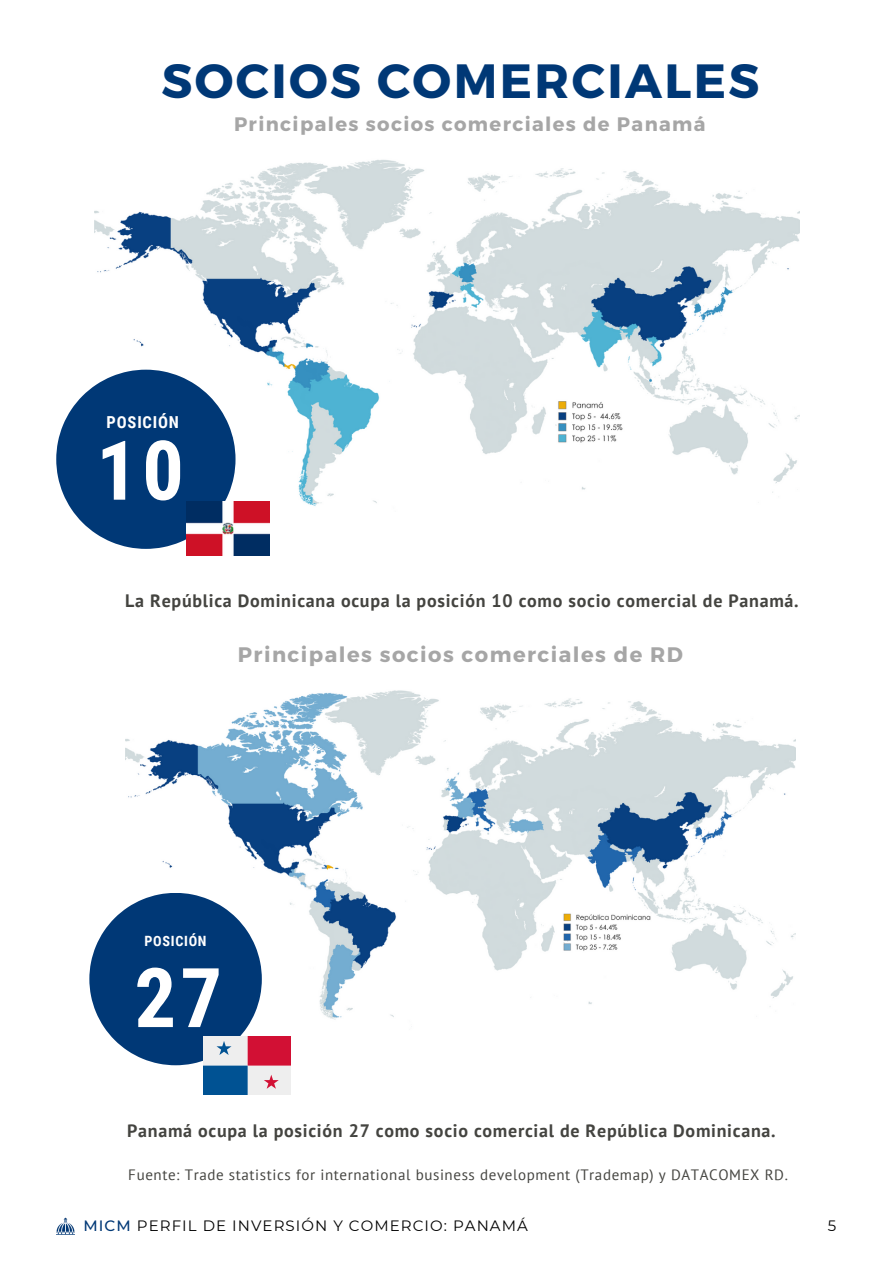
<style>
.page{position:relative;width:894px;height:1264px;background:#fff}
.page>*{position:absolute;margin:0;border:0;box-sizing:border-box;transform-origin:0 0}
.t1{font:700 82.5px "Roboto Condensed";color:#fff}
.t2{font:700 48px "Montserrat";letter-spacing:.05em;color:#003876}
.t3{font:700 21px "Montserrat";letter-spacing:.07em;color:#a6a6a6}
.t4{font:700 19.5px "Montserrat";letter-spacing:.07em;color:#a6a6a6}
.t5{font:700 18px "PT Sans";letter-spacing:.04em;color:#444440}
.t6{font:700 16.5px "Roboto Condensed";letter-spacing:.05em;color:#fff}
.t7{font:15px "PT Sans";letter-spacing:.04em;color:#444440}
.t8{font:15px "Montserrat";letter-spacing:.07em;color:#000}
.t9{font:700 14.1px "Roboto Condensed";letter-spacing:.05em;color:#fff}
.s1{font-weight:500;color:#003876}
</style>
<div class="page">
<img style="left:94px;top:160px;width:704px;height:351px">
<svg style="left:56px;top:369px;width:179px;height:180px"></svg>
<img style="left:187px;top:501px;width:82px;height:54px">
<img style="left:56px;top:1217px;width:18px;height:17px">
<img style="left:125px;top:690px;width:670px;height:330px">
<svg style="left:89px;top:892px;width:201px;height:201px"></svg>
<p class="t2" style="left:161px;top:49px;width:599px">SOCIOS COMERCIALES</p>
<p class="t4" style="left:234px;top:112px;width:473px">Principales socios comerciales de Panamá</p>
<h2 class="t6" style="left:107px;top:412px;width:74px">POSICIÓN</h2>
<h4 class="t1" style="left:96px;top:423px;width:89px">10</h4>
<p class="t5" style="left:125px;top:589px;width:674px">La República Dominicana ocupa la posición 10 como socio comercial de Panamá.</p>
<h4 class="t3" style="left:238px;top:641px;width:446px">Principales socios comerciales de RD</h4>
<p class="t9" style="left:144px;top:932px;width:64px">POSICIÓN</p>
<h3 class="t1" style="left:134px;top:950px;width:89px">27</h3>
<p class="t5" style="left:127px;top:1118px;width:649px">Panamá ocupa la posición 27 como socio comercial de República Dominicana.</p>
<p class="t7" style="left:128px;top:1164px;width:661px">Fuente: Trade statistics for international business development (Trademap) y DATACOMEX RD.</p>
<h5 class="t8" style="left:84px;top:1216px;width:445px"><span class="s1">MICM</span> PERFIL DE INVERSIÓN Y COMERCIO: PANAMÁ</h5>
<h5 class="t8" style="left:827px;top:1216px;width:10px">5</h5>
</div>
